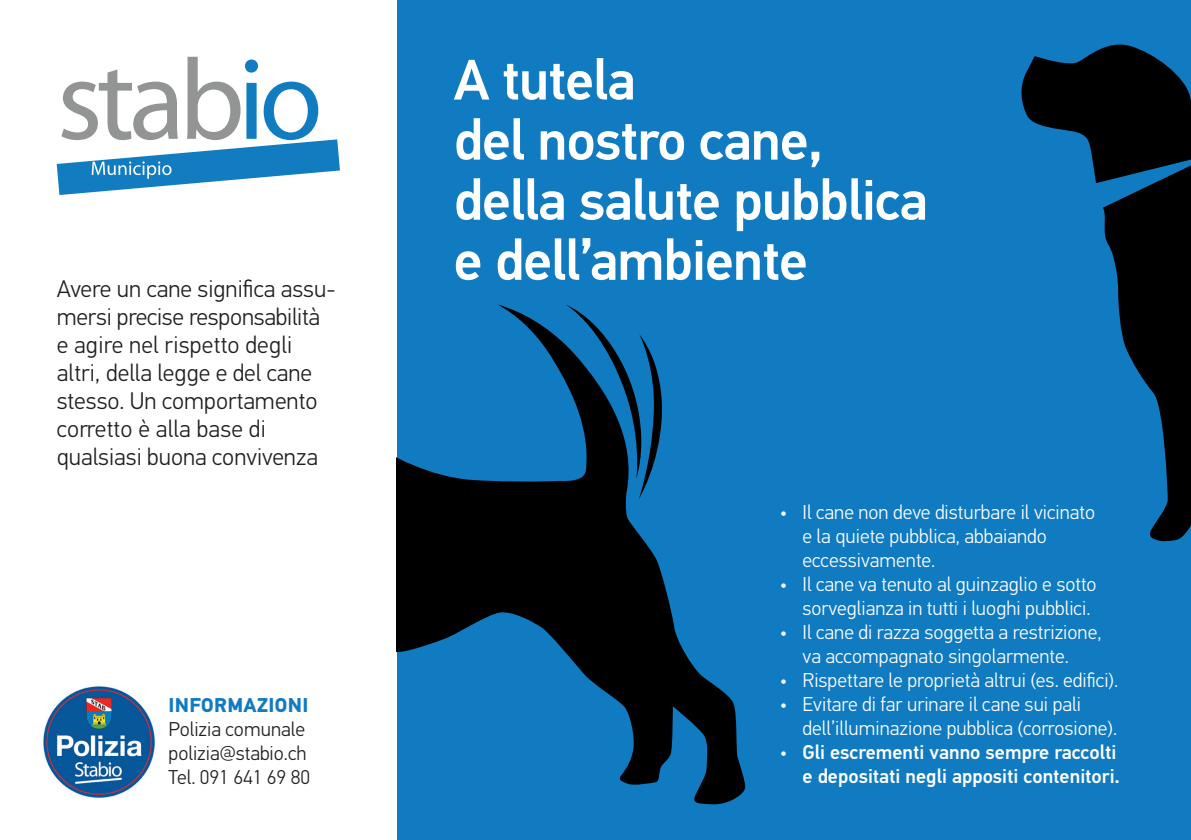
<style>
.page{position:relative;width:1191px;height:840px;background:#fff}
.page>*{position:absolute;margin:0;border:0;box-sizing:border-box;transform-origin:0 0}
.t1{font:500 57px/60px "PF Din Text Pro";letter-spacing:-.02em;color:#fff}
.t2{font:300 24px/28px "PF Din Text Pro";color:#231f20}
.t3{font:300 20px/24px "PF Din Text Pro";color:#fff}
.t4{font:500 20px/24px "PF Din Text Pro";color:#fff;text-align:right}
.t5{font:300 20px/24px "PF Din Text Pro";color:#231f20}
.t6{font:700 20px "PF Din Text Pro";letter-spacing:.02em;color:#107bc1}
.s1{font-weight:300}
</style>
<div class="page">
<div style="left:397px;top:0;width:794px;height:839px;background:#107bc1"></div>
<svg style="left:57px;top:57px;width:283px;height:138px"></svg>
<svg style="left:397px;top:304px;width:348px;height:499px"></svg>
<svg style="left:566px;top:304px;width:97px;height:195px"></svg>
<svg style="left:1103px;top:183px;width:88px;height:359px;fill:#000001"></svg>
<svg style="left:1021px;top:45px;width:170px;height:138px"></svg>
<img style="left:43px;top:686px;width:112px;height:112px">
<p class="t2" style="left:57px;top:274px;width:280px">Avere un cane significa assu&shy;mersi precise responsabilità e agire nel rispetto degli altri, della legge e del cane stesso. Un comportamento corretto è alla base di qualsiasi buona convivenza</p>
<p class="t6" style="left:169px;top:692px;width:141px">INFORMAZIONI</p>
<p class="t5" style="left:168px;top:717px;width:143px">Polizia comunale polizia@stabio.ch<br>Tel. 091 641 69 80</p>
<h1 class="t1" style="left:454px;top:51px;width:475px">A tutela<br>del nostro cane, della salute pubblica e dell’ambiente</h1>
<p class="t3" style="left:802px;top:500px;width:294px;text-indent:-23px">• Il cane non deve disturbare il vicinato e la quiete pubblica, abbaiando eccessivamente.</p>
<p class="t3" style="left:802px;top:572px;width:296px;text-indent:-23px">• Il cane va tenuto al guinzaglio e sotto sorveglianza in tutti i luoghi pubblici.</p>
<p class="t3" style="left:780px;top:620px;width:323px;text-align:center">• Il cane di razza soggetta a restrizione, va accompagnato singolarmente.</p>
<p class="t3" style="left:780px;top:668px;width:340px">• Rispettare le proprietà altrui (es. edifici).</p>
<p class="t3" style="left:802px;top:692px;width:316px;text-indent:-23px">• Evitare di far urinare il cane sui pali dell’illuminazione pubblica (corrosione).</p>
<p class="t4" style="left:780px;top:740px;width:342px"><span class="s1">•</span> Gli escrementi vanno sempre raccolti e depositati negli appositi contenitori.</p>
</div>
